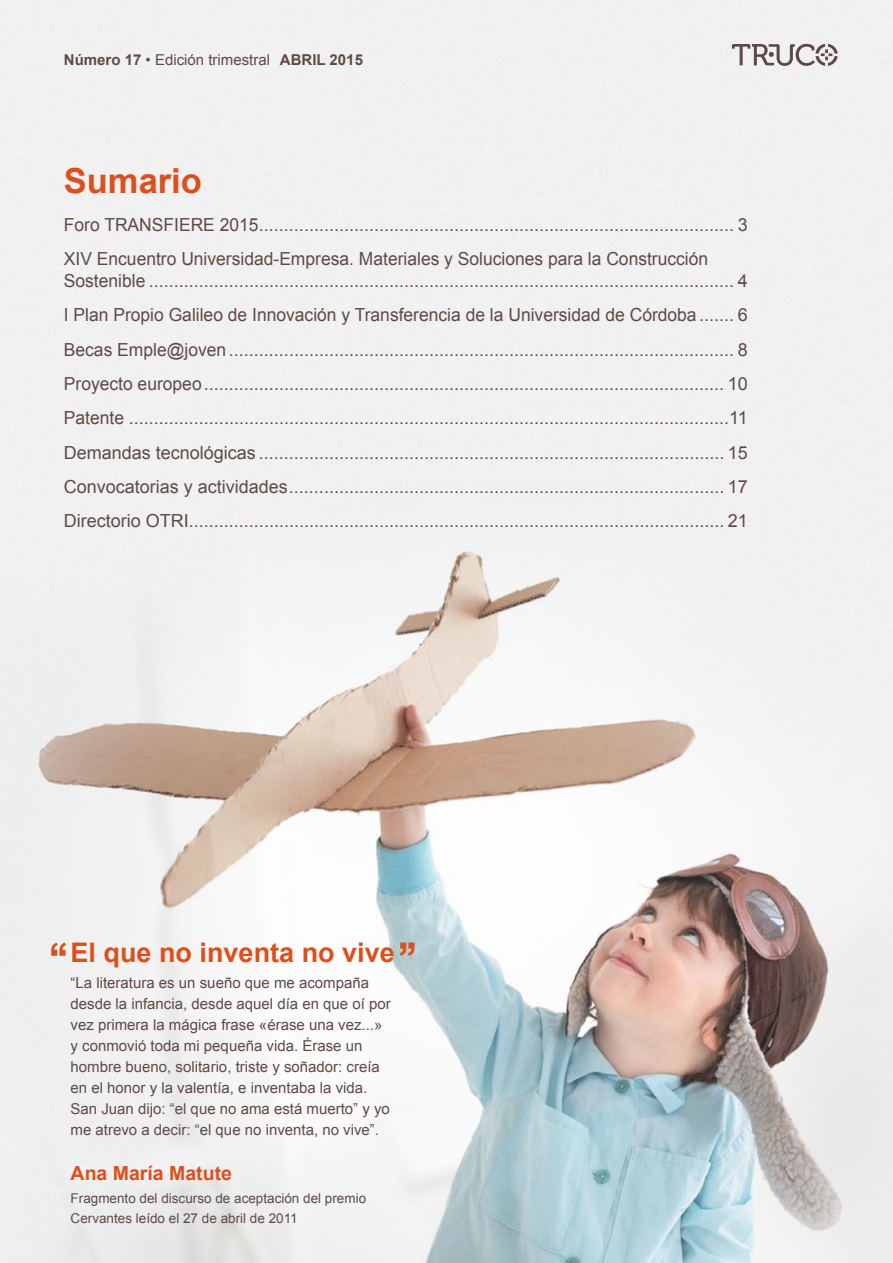
<style>
.page{position:relative;width:893px;height:1263px;background:#fff}
.page>*{position:absolute;margin:0;border:0;box-sizing:border-box;transform-origin:0 0}
.t1{font:700 34.5px "Arial";color:#dc4f1e}
.t2{font:700 27px "Arial";color:#dc4f1e}
.t3{font:700 19.5px "Arial";color:#dc4f1e}
.t4{font:18px/34.3px "Arial";color:#5d4a46}
.t5{font:15px/21px "Arial";color:#5d4a46}
.t6{font:13.5px/19.5px "Arial";color:#5d4a46}
.s1{font-weight:700}
</style>
<div class="page">
<img style="left:0;top:0;width:893px;height:1263px">
<svg style="left:732px;top:44px;width:106px;height:22px"></svg>
<svg style="left:400px;top:942px;width:15px;height:14px"></svg>
<svg style="left:51px;top:942px;width:15px;height:14px"></svg>
<p class="t5" style="left:64px;top:49px;width:301px"><span class="s1">Número 17</span> • Edición trimestral <span class="s1">ABRIL 2015</span></p>
<h1 class="t1" style="left:64px;top:161px;width:140px">Sumario</h1>
<p class="t4" style="left:64px;top:207px;width:685px">Foro TRANSFIERE 2015............................................................................................... 3<br>XIV Encuentro Universidad-Empresa. Materiales y Soluciones para la Construcción</p>
<p class="t4" style="left:64px;top:263px;width:686px;text-align:justify">Sostenible ..................................................................................................................... 4<br>I Plan Propio Galileo de Innovación y Transferencia de la Universidad de Córdoba....... 6<br>Becas Emple@joven ..................................................................................................... 8<br>Proyecto europeo........................................................................................................ 10<br>Patente ........................................................................................................................11<br>Demandas tecnológicas ............................................................................................. 15<br>Convocatorias y actividades....................................................................................... 17<br>Directorio OTRI........................................................................................................... 21</p>
<h2 class="t2" style="left:71px;top:937px;width:326px">El que no inventa no vive</h2>
<p class="t5" style="left:71px;top:972px;width:322px">“La literatura es un sueño que me acompaña desde la infancia, desde aquel día en que oí por vez primera la mágica frase «érase una vez...» y conmovió toda mi pequeña vida. Érase un hombre bueno, solitario, triste y soñador: creía en el honor y la valentía, e inventaba la vida.<br>San Juan dijo: “el que no ama está muerto” y yo me atrevo a decir: “el que no inventa, no vive”.</p>
<p class="t3" style="left:71px;top:1162px;width:163px">Ana María Matute</p>
<p class="t6" style="left:71px;top:1189px;width:297px">Fragmento del discurso de aceptación del premio<br>Cervantes leído el 27 de abril de 2011</p>
</div>
